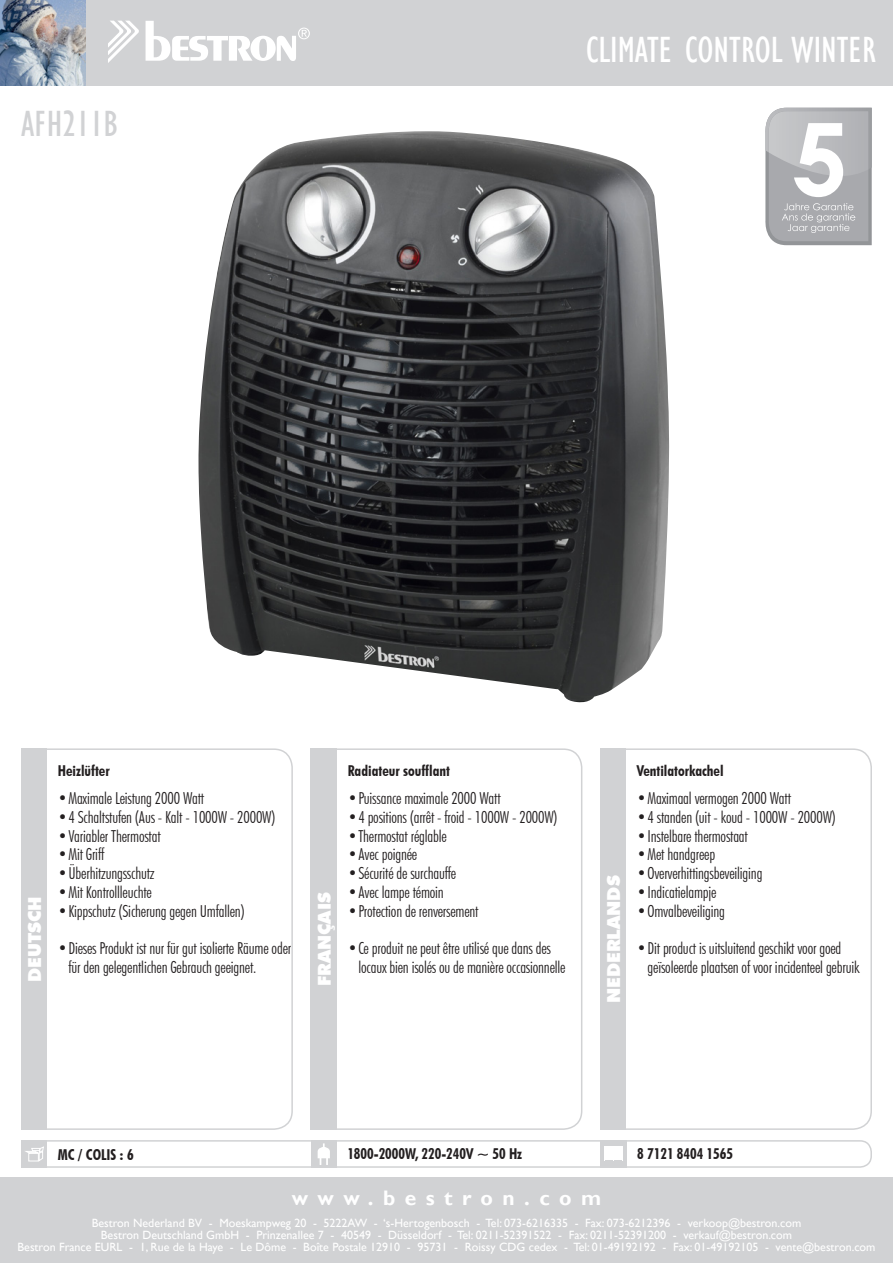
<style>
.page{position:relative;width:893px;height:1263px;background:#fff}
.page>*{position:absolute;margin:0;border:0;box-sizing:border-box;transform-origin:0 0}
.t1{font:condensed 37.5px "Gill Sans";color:#fff}
.t2{font:condensed 37.5px "Gill Sans";color:#d1d2d4}
.t3{font:700 21px "Gill Sans";letter-spacing:.45em;color:#fff}
.t4{font:900 18px "Futura BT";color:#fff}
.t5{font:900 17.85px "Futura BT";color:#fff}
.Tekst{font:300 condensed 16.5px/18.8px "Futura BT";letter-spacing:-.01em;color:#231f20}
.Koptekst{font:700 condensed 15px "Futura BT";color:#231f20}
.t6{font:12px "Gill Sans";color:#fff}
</style>
<div class="page">
<svg style="left:765px;top:108px;width:107px;height:137px"></svg>
<div style="left:0;top:0;width:893px;height:85px;background:#d1d2d4"></div>
<img style="left:0;top:0;width:85px;height:85px">
<div style="left:0;top:1178px;width:893px;height:85px;background:#d1d2d4"></div>
<svg style="left:310px;top:748px;width:273px;height:382px"></svg>
<svg style="left:21px;top:748px;width:272px;height:382px"></svg>
<div style="left:311px;top:748px;width:26px;height:382px;background:#d1d2d4"></div>
<svg style="left:626px;top:748px;width:246px;height:382px"></svg>
<div style="left:600px;top:748px;width:26px;height:382px;background:#d1d2d4"></div>
<svg style="left:21px;top:1140px;width:851px;height:28px"></svg>
<svg style="left:146px;top:21px;width:164px;height:40px"></svg>
<svg style="left:108px;top:21px;width:31px;height:42px"></svg>
<img style="left:198px;top:131px;width:472px;height:572px">
<p class="t2" style="left:21px;top:102px;width:98px">AFH211B</p>
<p class="t1" style="left:586px;top:27px;width:291px">CLIMATE CONTROL WINTER</p>
<p class="t4" style="left:24px;top:982px;width:88px;rotate:-90deg">DEUTSCH</p>
<p class="Koptekst" style="left:58px;top:761px;width:53px">Heizlüfter</p>
<p class="Koptekst" style="left:348px;top:761px;width:104px">Radiateur soufflant</p>
<p class="Tekst" style="left:58px;top:789px;width:148px">• Maximale Leistung 2000 Watt</p>
<p class="Tekst" style="left:58px;top:807px;width:219px">• 4 Schaltstufen (Aus - Kalt - 1000W - 2000W)</p>
<p class="Tekst" style="left:58px;top:826px;width:104px">• Variabler Thermostat</p>
<p class="Tekst" style="left:58px;top:845px;width:48px">• Mit Griff</p>
<p class="Tekst" style="left:58px;top:864px;width:98px">• Überhitzungsschutz</p>
<p class="Tekst" style="left:58px;top:882px;width:96px">• Mit Kontrollleuchte</p>
<p class="Tekst" style="left:58px;top:901px;width:188px">• Kippschutz (Sicherung gegen Umfallen)</p>
<p class="Tekst" style="left:68px;top:939px;width:224px;text-indent:-11px">• Dieses Produkt ist nur für gut isolierte Räume oder für den gelegentlichen Gebrauch geeignet.</p>
<p class="t5" style="left:314px;top:986px;width:95px;rotate:-90deg">FRANÇAIS</p>
<p class="Tekst" style="left:348px;top:789px;width:154px">• Puissance maximale 2000 Watt</p>
<p class="Tekst" style="left:348px;top:807px;width:211px">• 4 positions (arrêt - froid - 1000W - 2000W)</p>
<p class="Tekst" style="left:348px;top:826px;width:101px">• Thermostat réglable</p>
<p class="Tekst" style="left:348px;top:845px;width:71px">• Avec poignée</p>
<p class="Tekst" style="left:348px;top:864px;width:110px">• Sécurité de surchauffe</p>
<p class="Tekst" style="left:348px;top:882px;width:98px">• Avec lampe témoin</p>
<p class="Tekst" style="left:348px;top:901px;width:132px">• Protection de renversement</p>
<p class="Tekst" style="left:358px;top:939px;width:209px;text-indent:-11px">• Ce produit ne peut être utilisé que dans des locaux bien isolés ou de manière occasionnelle</p>
<p class="t4" style="left:603px;top:1003px;width:129px;rotate:-90deg">NEDERLANDS</p>
<p class="Koptekst" style="left:637px;top:761px;width:88px">Ventilatorkachel</p>
<p class="Tekst" style="left:637px;top:789px;width:156px">• Maximaal vermogen 2000 Watt</p>
<p class="Tekst" style="left:637px;top:807px;width:200px">• 4 standen (uit - koud - 1000W - 2000W)</p>
<p class="Tekst" style="left:637px;top:826px;width:112px">• Instelbare thermostaat</p>
<p class="Tekst" style="left:637px;top:845px;width:80px">• Met handgreep</p>
<p class="Tekst" style="left:637px;top:864px;width:127px">• Oververhittingsbeveiliging</p>
<p class="Tekst" style="left:637px;top:882px;width:81px">• Indicatielampje</p>
<p class="Tekst" style="left:637px;top:901px;width:90px">• Omvalbeveiliging</p>
<p class="Tekst" style="left:648px;top:939px;width:213px;text-indent:-11px">• Dit product is uitsluitend geschikt voor goed geïsoleerde plaatsen of voor incidenteel gebruik</p>
<p class="Koptekst" style="left:58px;top:1145px;width:77px">MC / COLIS : 6</p>
<p class="Koptekst" style="left:347px;top:1145px;width:176px">1800-2000W, 220-240V ~ 50 Hz</p>
<p class="Koptekst" style="left:637px;top:1145px;width:97px">8 7121 8404 1565</p>
<p class="t3" style="left:292px;top:1186px;width:311px">www.bestron.com</p>
<p class="t6" style="left:92px;top:1215px;width:711px">Bestron Nederland BV - Moeskampweg 20 - 5222AW - ‘s-Hertogenbosch - Tel: 073-6216335 - Fax: 073-6212396 - verkoop@bestron.com</p>
<p class="t6" style="left:101px;top:1227px;width:693px">Bestron Deutschland GmbH - Prinzenallee 7 - 40549 - Düsseldorf - Tel: 0211-52391522 - Fax: 0211-52391200 - verkauf@bestron.com</p>
<p class="t6" style="left:18px;top:1239px;width:859px">Bestron France EURL - 1, Rue de la Haye - Le Dôme - Boîte Postale 12910 - 95731 - Roissy CDG cedex - Tel: 01-49192192 - Fax: 01-49192105 - vente@bestron.com</p>
</div>
